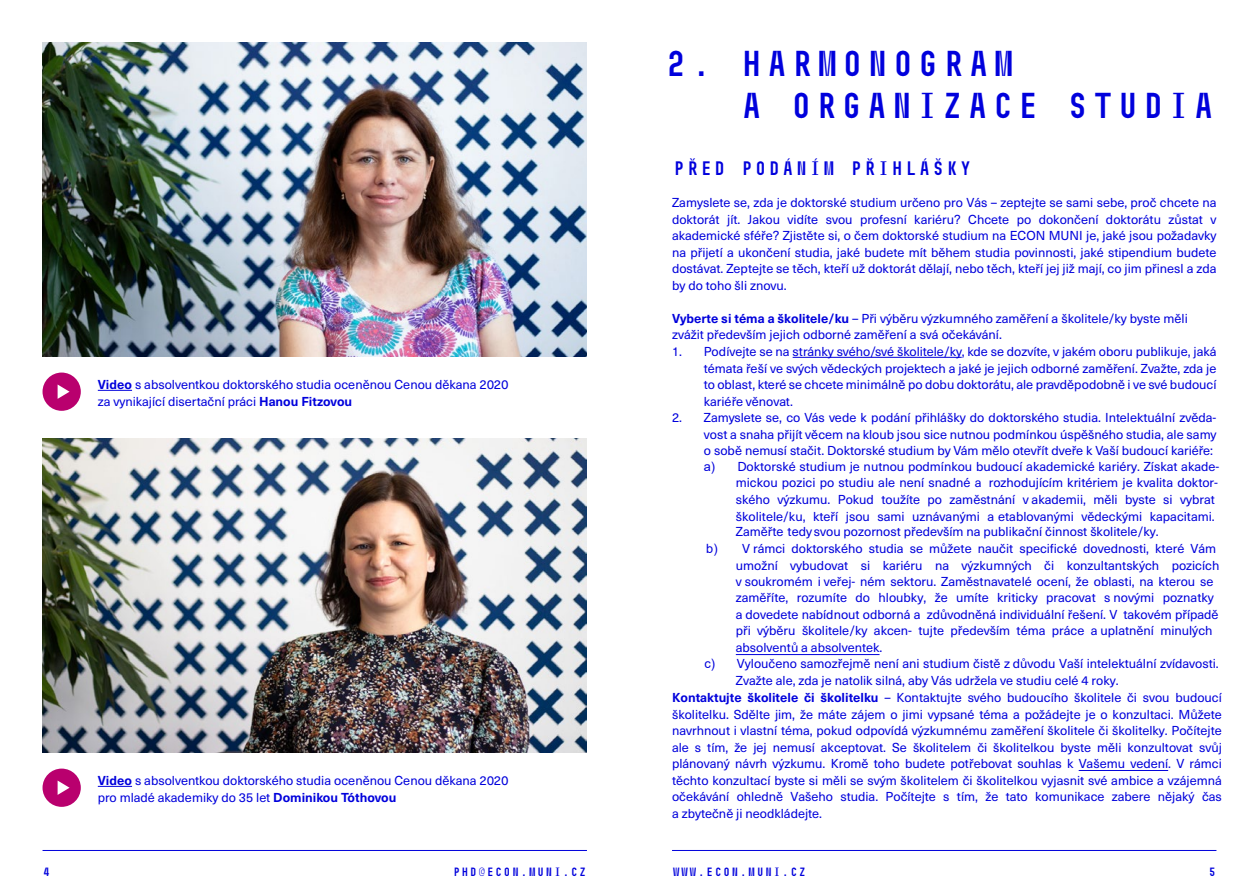
<style>
.page{position:relative;width:1259px;height:893px;background:#fff}
.page>*{position:absolute;margin:0;border:0;box-sizing:border-box;transform-origin:0 0}
.t1{font:700 36px/42px "Muni";color:#0000dc}
.t2{font:700 19.5px "Muni";color:#0000dc}
.t3{font:12.75px/16.5px "Neue Haas Unica Pro";color:#0000dc}
.t4{font:700 12px "Muni";color:#0000dc}
.s1{font-weight:700}
.s2{font-family:"Arial"}
</style>
<div class="page">
<hr style="left:43px;top:850px;width:544px;height:1px;background:#0000dc">
<hr style="left:672px;top:850px;width:544px;height:1px;background:#0000dc">
<hr style="left:792px;top:357px;width:169px;height:1px;background:#0000dc">
<hr style="left:736px;top:654px;width:143px;height:1px;background:#0000dc">
<hr style="left:1078px;top:770px;width:90px;height:1px;background:#0000dc">
<hr style="left:98px;top:390px;width:34px;height:1px;background:#0000dc">
<hr style="left:98px;top:786px;width:34px;height:1px;background:#0000dc">
<div style="left:43px;top:373px;width:38px;height:38px;background:#b9006e;border-radius:50%"></div>
<svg style="left:58px;top:384px;width:12px;height:15px"></svg>
<div style="left:43px;top:769px;width:38px;height:38px;background:#b9006e;border-radius:50%"></div>
<svg style="left:58px;top:781px;width:12px;height:14px"></svg>
<img style="left:43px;top:43px;width:544px;height:313px">
<img style="left:43px;top:439px;width:544px;height:313px">
<p class="t3" style="left:98px;top:376px;width:412px"><span class="s1">Video</span> s absolventkou doktorského studia oceněnou Cenou děkana 2020 za vynikající disertační práci <span class="s1">Hanou Fitzovou</span></p>
<p class="t3" style="left:98px;top:772px;width:412px"><span class="s1">Video</span> s absolventkou doktorského studia oceněnou Cenou děkana 2020 pro mladé akademiky do 35 let <span class="s1">Dominikou Tóthovou</span></p>
<h1 class="t1" style="left:739px;top:42px;width:479px;text-indent:-76px">2. HARMONOGRAM<br>A ORGANIZACE STUDIA</h1>
<h2 class="t2" style="left:672px;top:157px;width:302px">PŘED PODÁNÍM PŘIHLÁŠKY</h2>
<p class="t3" style="left:672px;top:195px;width:546px;text-align:justify">Zamyslete se, zda je doktorské studium určeno pro Vás – zeptejte se sami sebe, proč chcete na doktorát jít. Jakou vidíte svou profesní kariéru? Chcete po dokončení doktorátu zůstat v akademické sféře? Zjistěte si, o čem doktorské studium na ECON MUNI je, jaké jsou požadavky na přijetí a ukončení studia, jaké budete mít během studia povinnosti, jaké stipendium budete dostávat. Zeptejte se těch, kteří už doktorát dělají, nebo těch, kteří jej již mají, co jim přinesl a zda by do toho šli znovu.</p>
<p class="t3" style="left:672px;top:310px;width:517px"><span class="s1">Vyberte si téma a školitele/ku</span> – Při výběru výzkumného zaměření a školitele/ky byste měli zvážit především jejich odborné zaměření a svá očekávání.</p>
<p class="t3" style="left:704px;top:343px;width:514px;text-align:justify;text-indent:-32px">1. Podívejte se na stránky svého/své školitele/ky, kde se dozvíte, v jakém oboru publikuje, jaká témata řeší ve svých vědeckých projektech a jaké je jejich odborné zaměření. Zvažte, zda je to oblast, které se chcete minimálně po dobu doktorátu, ale pravděpodobně i ve své budoucí kariéře věnovat.</p>
<p class="t3" style="left:672px;top:409px;width:546px">2. Zamyslete se, co Vás vede k podání přihlášky do doktorského studia. Intelektuální zvěda‑</p>
<p class="t3" style="left:704px;top:426px;width:514px">vost a snaha přijít věcem na kloub jsou sice nutnou podmínkou úspěšného studia, ale samy</p>
<p class="t3" style="left:704px;top:442px;width:511px">o sobě nemusí stačit. Doktorské studium by Vám mělo otevřít dveře k Vaší budoucí kariéře:</p>
<p class="t3" style="left:704px;top:458px;width:517px"><span class="s2">a)</span> Doktorské studium je nutnou podmínkou budoucí akademické kariéry. Získat akade‑</p>
<p class="t3" style="left:736px;top:475px;width:484px">mickou pozici po studiu ale není snadné a rozhodujícím kritériem je kvalita doktor‑</p>
<p class="t3" style="left:736px;top:492px;width:480px">ského výzkumu. Pokud toužíte po zaměstnání v akademii, měli byste si vybrat</p>
<p class="t3" style="left:736px;top:508px;width:480px">školitele/ku, kteří jsou sami uznávanými a etablovanými vědeckými kapacitami.</p>
<p class="t3" style="left:736px;top:524px;width:424px">Zaměřte tedy svou pozornost především na publikační činnost školitele/ky.</p>
<p class="t3" style="left:736px;top:541px;width:485px;text-indent:-30px"><span class="s2">b)</span> V rámci doktorského studia se můžete naučit specifické dovednosti, které Vám umožní vybudovat si kariéru na výzkumných či konzultantských pozicích v soukromém i veřej‑ ném sektoru. Zaměstnavatelé ocení, že oblasti, na kterou se zaměříte, rozumíte do hloubky, že umíte kriticky pracovat s novými poznatky a dovedete nabídnout odborná a zdůvodněná individuální řešení. V takovém případě při výběru školitele/ky akcen‑ tujte především téma práce a uplatnění minulých absolventů a absolventek.</p>
<p class="t3" style="left:704px;top:656px;width:516px"><span class="s2">c)</span> Vyloučeno samozřejmě není ani studium čistě z důvodu Vaší intelektuální zvídavosti.</p>
<p class="t3" style="left:736px;top:672px;width:384px">Zvažte ale, zda je natolik silná, aby Vás udržela ve studiu celé 4 roky.</p>
<p class="t3" style="left:672px;top:690px;width:551px"><span class="s1">Kontaktujte školitele či školitelku</span> – Kontaktujte svého budoucího školitele či svou budoucí</p>
<p class="t3" style="left:672px;top:706px;width:551px">školitelku. Sdělte jim, že máte zájem o jimi vypsané téma a požádejte je o konzultaci. Můžete</p>
<p class="t3" style="left:672px;top:723px;width:551px">navrhnout i vlastní téma, pokud odpovídá výzkumnému zaměření školitele či školitelky. Počítejte</p>
<p class="t3" style="left:672px;top:739px;width:551px">ale s tím, že jej nemusí akceptovat. Se školitelem či školitelkou byste měli konzultovat svůj</p>
<p class="t3" style="left:672px;top:756px;width:551px">plánovaný návrh výzkumu. Kromě toho budete potřebovat souhlas k Vašemu vedení. V rámci</p>
<p class="t3" style="left:672px;top:772px;width:551px">těchto konzultací byste si měli se svým školitelem či školitelkou vyjasnit své ambice a vzájemná</p>
<p class="t3" style="left:672px;top:789px;width:551px">očekávání ohledně Vašeho studia. Počítejte s tím, že tato komunikace zabere nějaký čas</p>
<p class="t3" style="left:672px;top:805px;width:152px">a zbytečně ji neodkládejte.</p>
<p class="t4" style="left:43px;top:865px;width:10px">4</p>
<p class="t4" style="left:452px;top:865px;width:136px">PHD@ECON.MUNI.CZ</p>
<p class="t4" style="left:672px;top:865px;width:136px">WWW.ECON.MUNI.CZ</p>
<p class="t4" style="left:1208px;top:865px;width:10px">5</p>
</div>
